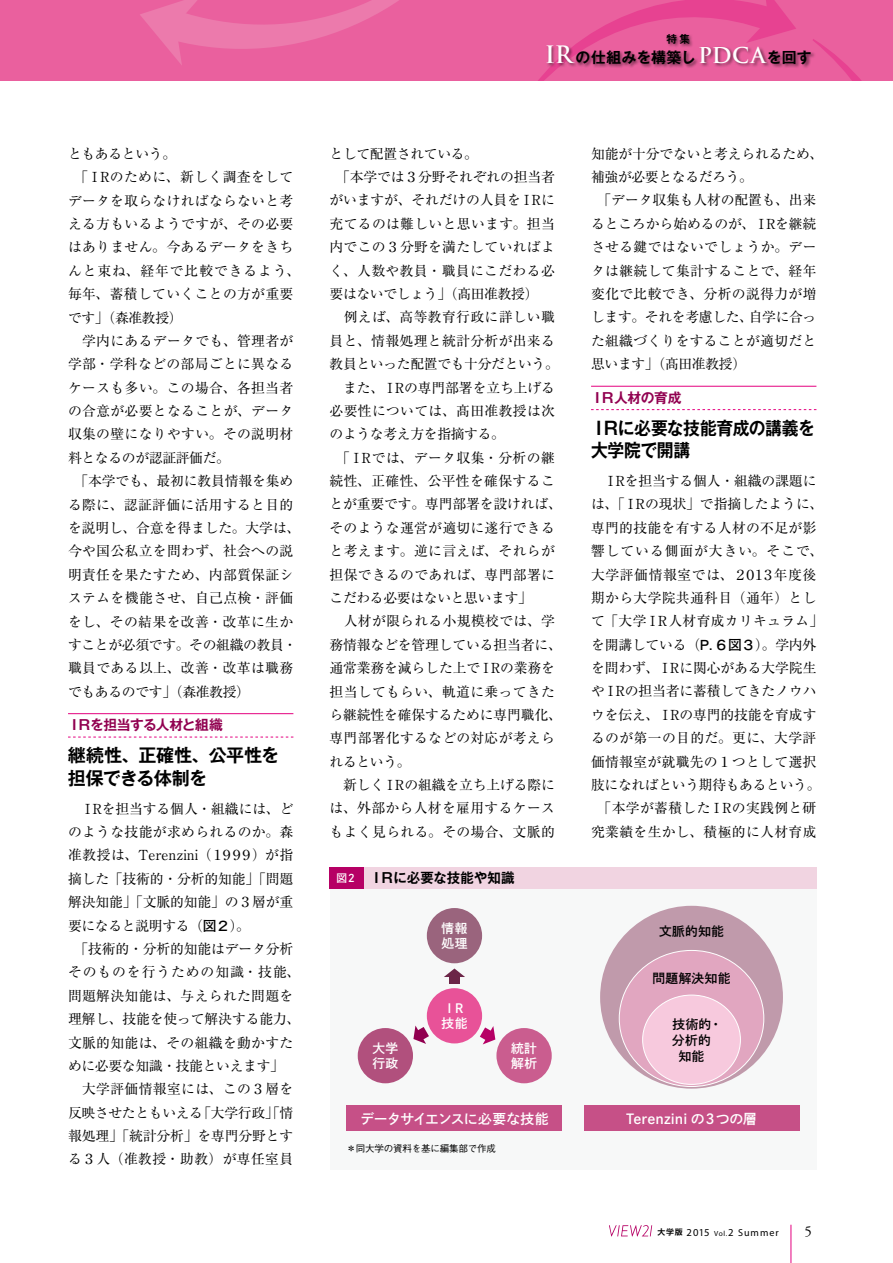
<style>
.page{position:relative;width:893px;height:1263px;background:#fff}
.page>*{position:absolute;margin:0;border:0;box-sizing:border-box;transform-origin:0 0}
.t1{font:700 18px/22.4px "Gothic MB101 Pro De";letter-spacing:-.025em;color:#000;scale:.93 1}
.t2{font:700 18px/22.4px "Gothic MB101 Pro De";letter-spacing:-.025em;color:#000}
.t3{font:700 14.85px "Gothic MB101 Pro De";letter-spacing:.005em;color:#000}
.t4{font:14.85px "Adobe Garamond Pro";color:#000}
.t5{font:13.8px/23.4px "Ryumin Pro";letter-spacing:.02em;color:#000}
.t6{font:13.8px/23.4px "Ryumin Pro";letter-spacing:-.01em;color:#000}
.t7{font:700 13.8px "Gothic MB101 Pro De";letter-spacing:-.035em;color:#910050}
.t8{font:13.8px "Shuei Go Kin Std B";letter-spacing:-.02em;color:#fff}
.t9{font:13.8px "Shuei Go Kin Std B";color:#fff}
.t10{font:700 13.8px "Gothic MB101 Pro De";letter-spacing:-.005em;color:#000}
.t11{font:12.75px "Shuei Go Kin Std B";letter-spacing:.02em;color:#000}
.t12{font:12.75px/14.9px "Shuei Go Kin Std B";letter-spacing:.03em;color:#fff}
.t13{font:700 10.65px "Gothic MB101 Pro De";color:#000}
.t14{font:10.05px "Myriad Pro";letter-spacing:.1em;color:#000}
.t15{font:500 9.6px "Gothic BBB Pro";letter-spacing:-.025em;color:#000}
.s1{font-family:"Futo Go B101 Pro";font-weight:700}
.s2{font-family:"Trajan Pro";font-size:23.4px;color:#fff}
.s3{font-family:"Trajan Pro";font-size:21.3px;color:#fff}
.s4{font-family:"Shuei Go Kin Std B";font-weight:400;font-size:10.65px;color:#fff}
.s5{font-family:"Gothic MB101 Pro De";font-weight:700;font-size:7.95px}
.s6{font-size:10.65px}
.s7{font-size:7.5px}
</style>
<div class="page">
<div style="left:0;top:0;width:893px;height:81px;background:#ea609e"></div>
<svg style="left:140px;top:0;width:259px;height:65px"></svg>
<svg style="left:815px;top:40px;width:47px;height:41px"></svg>
<svg style="left:538px;top:0;width:258px;height:81px"></svg>
<hr style="left:791px;top:1225px;width:1px;height:38px;background:#e4007f">
<svg style="left:609px;top:1225px;width:43px;height:11px"></svg>
<div style="left:330px;top:889px;width:486px;height:280px;background:#f7f8f8"></div>
<div style="left:330px;top:867px;width:34px;height:22px;background:#b60065"></div>
<div style="left:364px;top:867px;width:452px;height:22px;background:#f1d4e1"></div>
<div style="left:347px;top:1106px;width:215px;height:25px;background:#c65087"></div>
<div style="left:584px;top:1106px;width:215px;height:25px;background:#c65087"></div>
<div style="left:427px;top:988px;width:55px;height:55px;background:#e85298;border-radius:50%"></div>
<div style="left:358px;top:1028px;width:55px;height:55px;background:#b1507d;border-radius:50%"></div>
<div style="left:496px;top:1028px;width:56px;height:55px;background:#ca5d8f;border-radius:50%"></div>
<div style="left:427px;top:908px;width:55px;height:55px;background:#9a647d;border-radius:50%"></div>
<div style="left:600px;top:906px;width:183px;height:183px;background:#c09aab;border-radius:50%"></div>
<div style="left:449px;top:975px;width:11px;height:8px;background:#6c2648"></div>
<svg style="left:444px;top:968px;width:21px;height:9px"></svg>
<svg style="left:413px;top:1025px;width:16px;height:19px"></svg>
<svg style="left:480px;top:1026px;width:15px;height:18px"></svg>
<div style="left:619px;top:950px;width:145px;height:136px;background:#e1a6c0;border-radius:50%"></div>
<div style="left:643px;top:995px;width:97px;height:89px;background:#f7c9dd;border-radius:50%"></div>
<div style="left:545px;top:33px;width:270px;height:36px;background:#000;opacity:.5"></div>
<hr style="left:591px;top:386px;width:225px;height:1px;background:#e4007f">
<svg style="left:591px;top:409px;width:225px;height:1px"></svg>
<hr style="left:68px;top:713px;width:225px;height:1px;background:#e4007f">
<svg style="left:68px;top:737px;width:225px;height:1px"></svg>
<p class="t5" style="left:68px;top:141px;width:234px">ともあるという。<br>　「ＩＲのために、新しく調査をしてデータを取らなければならないと考える方もいるようですが、その必要はありません。今あるデータをきちんと束ね、経年で比較できるよう、毎年、蓄積していくことの方が重要です」（森准教授）<br>　学内にあるデータでも、管理者が学部・学科などの部局ごとに異なるケースも多い。この場合、各担当者の合意が必要となることが、データ収集の壁になりやすい。その説明材料となるのが認証評価だ。<br>　「本学でも、最初に教員情報を集める際に、認証評価に活用すると目的を説明し、合意を得ました。大学は、今や国公私立を問わず、社会への説明責任を果たすため、内部質保証システムを機能させ、自己点検・評価をし、その結果を改善・改革に生かすことが必須です。その組織の教員・職員である以上、改善・改革は職務でもあるのです」（森准教授）</p>
<p class="t7" style="left:67px;top:714px;width:157px">ＩＲを担当する人材と組織</p>
<h1 class="t2" style="left:68px;top:742px;width:213px">継続性、正確性、公平性を担保できる体制を</h1>
<p class="t6" style="left:68px;top:796px;width:234px">　ＩＲを担当する個人・組織には、どのような技能が求められるのか。森准教授は、Terenzini（１９９９）が指摘した「技術的・分析的知能」「問題解決知能」「文脈的知能」の３層が重要になると説明する（<span class="s1">図２</span>）。<br>　「技術的・分析的知能はデータ分析そのものを行うための知識・技能、問題解決知能は、与えられた問題を理解し、技能を使って解決する能力、文脈的知能は、その組織を動かすために必要な知識・技能といえます」　大学評価情報室には、この３層を反映させたともいえる「大学行政」「情報処理」「統計分析」を専門分野とする３人（准教授・助教）が専任室員</p>
<p class="t13" style="left:666px;top:30px;width:25px">特集</p>
<p class="t3" style="left:545px;top:45px;width:268px"><span class="s2">IR</span> の仕組みを構築し <span class="s3">PDCA</span>を回す</p>
<p class="t5" style="left:330px;top:141px;width:234px">として配置されている。<br>　「本学では３分野それぞれの担当者がいますが、それだけの人員をＩＲに充てるのは難しいと思います。担当内でこの３分野を満たしていればよく、人数や教員・職員にこだわる必要はないでしょう」（髙田准教授）<br>　例えば、高等教育行政に詳しい職員と、情報処理と統計分析が出来る教員といった配置でも十分だという。　また、ＩＲの専門部署を立ち上げる必要性については、髙田准教授は次のような考え方を指摘する。<br>　「ＩＲでは、データ収集・分析の継続性、正確性、公平性を確保することが重要です。専門部署を設ければ、そのような運営が適切に遂行できると考えます。逆に言えば、それらが担保できるのであれば、専門部署にこだわる必要はないと思います」<br>　人材が限られる小規模校では、学務情報などを管理している担当者に、通常業務を減らした上でＩＲの業務を担当してもらい、軌道に乗ってきたら継続性を確保するために専門職化、専門部署化するなどの対応が考えられるという。<br>　新しくＩＲの組織を立ち上げる際には、外部から人材を雇用するケースもよく見られる。その場合、文脈的</p>
<p class="t6" style="left:591px;top:141px;width:234px">知能が十分でないと考えられるため、補強が必要となるだろう。<br>　「データ収集も人材の配置も、出来るところから始めるのが、ＩＲを継続させる鍵ではないでしょうか。データは継続して集計することで、経年変化で比較でき、分析の説得力が増します。それを考慮した、自学に合った組織づくりをすることが適切だと思います」（髙田准教授）</p>
<p class="t7" style="left:590px;top:386px;width:93px">ＩＲ人材の育成</p>
<h1 class="t1" style="left:590px;top:414px;width:243px">ＩＲに必要な技能育成の講義を大学院で開講</h1>
<p class="t5" style="left:591px;top:468px;width:234px">　ＩＲを担当する個人・組織の課題には、「ＩＲの現状」で指摘したように、専門的技能を有する人材の不足が影響している側面が大きい。そこで、大学評価情報室では、２０１３年度後期から大学院共通科目（通年）として「大学ＩＲ人材育成カリキュラム」を開講している（<span class="s1">P．６図３</span>）。学内外を問わず、ＩＲに関心がある大学院生やＩＲの担当者に蓄積してきたノウハウを伝え、ＩＲの専門的技能を育成するのが第一の目的だ。更に、大学評価情報室が就職先の１つとして選択肢になればという期待もあるという。　「本学が蓄積したＩＲの実践例と研究業績を生かし、積極的に人材育成</p>
<p class="t10" style="left:336px;top:867px;width:180px"><span class="s4">図２</span> ＩＲに必要な技能や知識</p>
<p class="t12" style="left:441px;top:921px;width:27px">情報処理</p>
<p class="t11" style="left:659px;top:922px;width:67px">文脈的知能</p>
<p class="t11" style="left:652px;top:969px;width:80px">問題解決知能</p>
<p class="t11" style="left:672px;top:1015px;width:51px">技術的・</p>
<p class="t11" style="left:672px;top:1031px;width:40px">分析的</p>
<p class="t11" style="left:679px;top:1047px;width:27px">知能</p>
<p class="t12" style="left:441px;top:1001px;width:27px">ＩＲ技能</p>
<p class="t12" style="left:373px;top:1041px;width:27px">大学行政</p>
<p class="t12" style="left:511px;top:1041px;width:28px">統計解析</p>
<p class="t8" style="left:360px;top:1109px;width:190px">データサイエンスに必要な技能</p>
<p class="t9" style="left:626px;top:1109px;width:132px">Terenzini の３つの層</p>
<p class="t15" style="left:347px;top:1141px;width:151px">＊同大学の資料を基に編集部で作成</p>
<p class="t14" style="left:657px;top:1226px;width:123px"><span class="s5">大学版</span> <span class="s6">2015</span> <span class="s7">Vol.</span><span class="s6">2</span> Summer</p>
<p class="t4" style="left:804px;top:1222px;width:9px">5</p>
</div>
